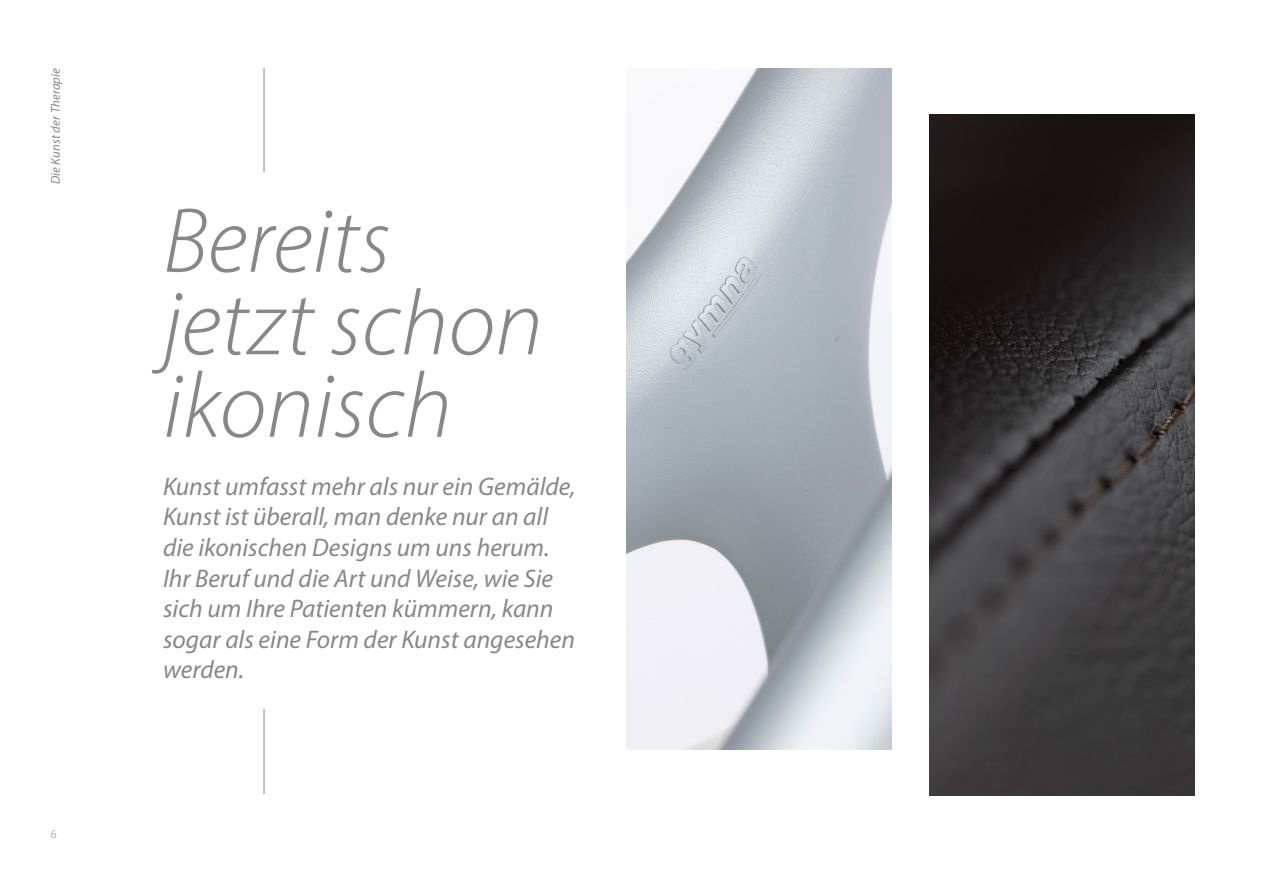
<style>
.page{position:relative;width:1263px;height:893px;background:#fff}
.page>*{position:absolute;margin:0;border:0;box-sizing:border-box;transform-origin:0 0}
.t1{font:italic 300 93px/82.5px "Myriad Pro";color:#878787}
.t2{font:italic 25.5px/30.6px "Myriad Pro";color:#878787}
.t3{font:italic 12.75px "Myriad Pro";letter-spacing:.01em;color:#878787}
.t4{font:300 12px "Myriad Pro";color:#878787}
</style>
<div class="page">
<img style="left:930px;top:114px;width:265px;height:681px">
<img style="left:626px;top:68px;width:265px;height:681px">
<hr style="left:264px;top:68px;width:1px;height:104px;background:#878787">
<hr style="left:264px;top:709px;width:1px;height:85px;background:#878787">
<p class="t3" style="left:48px;top:184px;width:118px;rotate:-90deg">Die Kunst der Therapie</p>
<p class="t4" style="left:51px;top:827px;width:7px">6</p>
<h1 class="t1" style="left:163px;top:199px;width:381px">Bereits jetzt schon ikonisch</h1>
<p class="t2" style="left:163px;top:470px;width:414px">Kunst umfasst mehr als nur ein Gemälde, Kunst ist überall, man denke nur an all die ikonischen Designs um uns herum.<br>Ihr Beruf und die Art und Weise, wie Sie sich um Ihre Patienten kümmern, kann sogar als eine Form der Kunst angesehen werden.</p>
</div>
